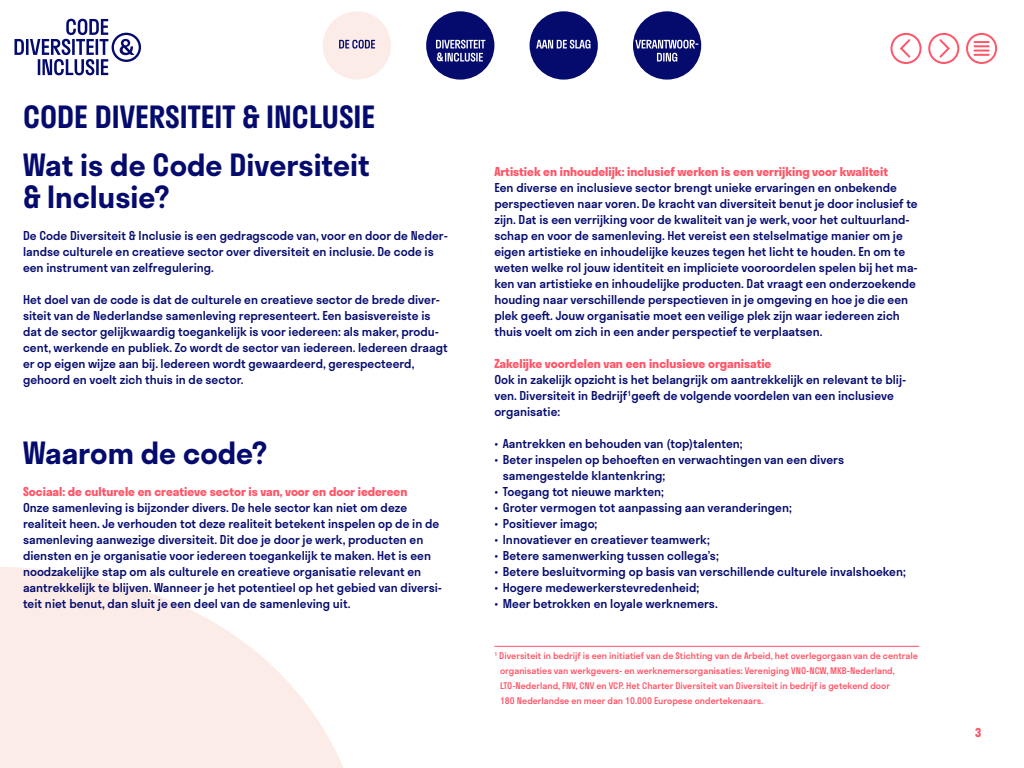
<style>
.page{position:relative;width:1024px;height:768px;background:#fff}
.page>*{position:absolute;margin:0;border:0;box-sizing:border-box;transform-origin:0 0}
.KOP_1{font:600 30px "Stratos";color:#050b6d}
.HFST{font:600 30px "Stratos";color:#050b6d}
.PLAT{font:500 12px/16px "Stratos";color:#050b6d}
.OPSOMMING{font:500 12px "Stratos";color:#050b6d}
.TUSSENKOP{font:700 12px "Stratos";color:#ff5668}
.NOOT{font:500 9px/15px "Stratos";color:#ff5668}
</style>
<div class="page">
<svg style="left:0;top:567px;width:752px;height:201px"></svg>
<div style="left:323px;top:11px;width:68px;height:69px;background:#fcece8;border-radius:50%"></div>
<div style="left:530px;top:11px;width:68px;height:69px;background:#050b6d;border-radius:50%"></div>
<div style="left:633px;top:11px;width:68px;height:69px;background:#050b6d;border-radius:50%"></div>
<div style="left:426px;top:11px;width:68px;height:69px;background:#050b6d;border-radius:50%"></div>
<svg style="left:339px;top:40px;width:36px;height:9px"></svg>
<svg style="left:436px;top:40px;width:49px;height:22px"></svg>
<svg style="left:536px;top:40px;width:55px;height:9px"></svg>
<svg style="left:635px;top:40px;width:63px;height:22px"></svg>
<div style="left:966px;top:33px;width:31px;height:31px;border:2px solid #ff5668;border-radius:50%"></div>
<svg style="left:974px;top:41px;width:15px;height:15px"></svg>
<div style="left:928px;top:33px;width:31px;height:31px;border:2px solid #ff5668;border-radius:50%"></div>
<svg style="left:939px;top:37px;width:12px;height:23px"></svg>
<div style="left:890px;top:33px;width:32px;height:31px;border:2px solid #ff5668;border-radius:50%"></div>
<svg style="left:898px;top:37px;width:13px;height:23px"></svg>
<hr style="left:494px;top:646px;width:425px;height:1px;background:#ff5668">
<svg style="left:15px;top:19px;width:126px;height:56px"></svg>
<h1 class="HFST" style="left:23px;top:93px;width:354px">CODE DIVERSITEIT &amp; INCLUSIE</h1>
<h2 class="KOP_1" style="left:23px;top:141px;width:348px">Wat is de Code Diversiteit</h2>
<h2 class="KOP_1" style="left:23px;top:173px;width:148px">&amp; Inclusie?</h2>
<p class="PLAT" style="left:23px;top:227px;width:426px">De Code Diversiteit &amp; Inclusie is een gedragscode van, voor en door de Neder&shy;landse culturele en creatieve sector over diversiteit en inclusie. De code is een instrument van zelfregulering.</p>
<p class="PLAT" style="left:23px;top:291px;width:426px">Het doel van de code is dat de culturele en creatieve sector de brede diver&shy;siteit van de Nederlandse samenleving representeert. Een basisvereiste is dat de sector gelijkwaardig toegankelijk is voor iedereen: als maker, produ&shy;cent, werkende en publiek. Zo wordt de sector van iedereen. Iedereen draagt er op eigen wijze aan bij. Iedereen wordt gewaardeerd, gerespecteerd, gehoord en voelt zich thuis in de sector.</p>
<h2 class="KOP_1" style="left:23px;top:429px;width:246px">Waarom de code?</h2>
<h3 class="TUSSENKOP" style="left:23px;top:482px;width:386px">Sociaal: de culturele en creatieve sector is van, voor en door iedereen</h3>
<p class="PLAT" style="left:23px;top:499px;width:386px">Onze samenleving is bijzonder divers. De hele sector kan niet om deze</p>
<p class="PLAT" style="left:23px;top:515px;width:421px">realiteit heen. Je verhouden tot deze realiteit betekent inspelen op de in de samenleving aanwezige diversiteit. Dit doe je door je werk, producten en diensten en je organisatie voor iedereen toegankelijk te maken. Het is een noodzakelijke stap om als culturele en creatieve organisatie relevant en aantrekkelijk te blijven. Wanneer je het potentieel op het gebied van diversi&shy;teit niet benut, dan sluit je een deel van de samenleving uit.</p>
<h3 class="TUSSENKOP" style="left:494px;top:162px;width:395px">Artistiek en inhoudelijk: inclusief werken is een verrijking voor kwaliteit</h3>
<p class="PLAT" style="left:494px;top:179px;width:425px">Een diverse en inclusieve sector brengt unieke ervaringen en onbekende perspectieven naar voren. De kracht van diversiteit benut je door inclusief te zijn. Dat is een verrijking voor de kwaliteit van je werk, voor het cultuurland&shy;schap en voor de samenleving. Het vereist een stelselmatige manier om je eigen artistieke en inhoudelijke keuzes tegen het licht te houden. En om te weten welke rol jouw identiteit en impliciete vooroordelen spelen bij het ma&shy;ken van artistieke en inhoudelijke producten. Dat vraagt een onderzoekende houding naar verschillende perspectieven in je omgeving en hoe je die een plek geeft. Jouw organisatie moet een veilige plek zijn waar iedereen zich thuis voelt om zich in een ander perspectief te verplaatsen.</p>
<h3 class="TUSSENKOP" style="left:494px;top:354px;width:279px">Zakelijke voordelen van een inclusieve organisatie</h3>
<p class="PLAT" style="left:494px;top:371px;width:414px">Ook in zakelijk opzicht is het belangrijk om aantrekkelijk en relevant te blij&shy;ven. Diversiteit in Bedrijf<sup>1</sup>geeft de volgende voordelen van een inclusieve organisatie:</p>
<p class="OPSOMMING" style="left:494px;top:434px;width:250px">• Aantrekken en behouden van (top)talenten;</p>
<p class="OPSOMMING" style="left:494px;top:450px;width:351px">• Beter inspelen op behoeften en verwachtingen van een divers</p>
<p class="OPSOMMING" style="left:503px;top:466px;width:164px">samengestelde klantenkring;</p>
<p class="OPSOMMING" style="left:494px;top:482px;width:171px">• Toegang tot nieuwe markten;</p>
<p class="OPSOMMING" style="left:494px;top:498px;width:299px">• Groter vermogen tot aanpassing aan veranderingen;</p>
<p class="OPSOMMING" style="left:494px;top:514px;width:105px">• Positiever imago;</p>
<p class="OPSOMMING" style="left:494px;top:530px;width:217px">• Innovatiever en creatiever teamwerk;</p>
<p class="OPSOMMING" style="left:494px;top:546px;width:226px">• Betere samenwerking tussen collega’s;</p>
<p class="OPSOMMING" style="left:494px;top:562px;width:413px">• Betere besluitvorming op basis van verschillende culturele invalshoeken;</p>
<p class="OPSOMMING" style="left:494px;top:578px;width:206px">• Hogere medewerkerstevredenheid;</p>
<p class="OPSOMMING" style="left:494px;top:594px;width:225px">• Meer betrokken en loyale werknemers.</p>
<p class="NOOT" style="left:500px;top:648px;width:419px;text-indent:-6px"><sup>1</sup> Diversiteit in bedrijf is een initiatief van de Stichting van de Arbeid, het overlegorgaan van de centrale organisaties van werkgevers- en werknemersorganisaties: Vereniging VNO-NCW, MKB-Nederland,</p>
<p class="NOOT" style="left:500px;top:678px;width:391px">LTO-Nederland, FNV, CNV en VCP. Het Charter Diversiteit van Diversiteit in bedrijf is getekend door</p>
<p class="NOOT" style="left:500px;top:693px;width:265px">180 Nederlandse en meer dan 10.000 Europese ondertekenaars.</p>
<p class="TUSSENKOP" style="left:975px;top:723px;width:8px">3</p>
</div>
